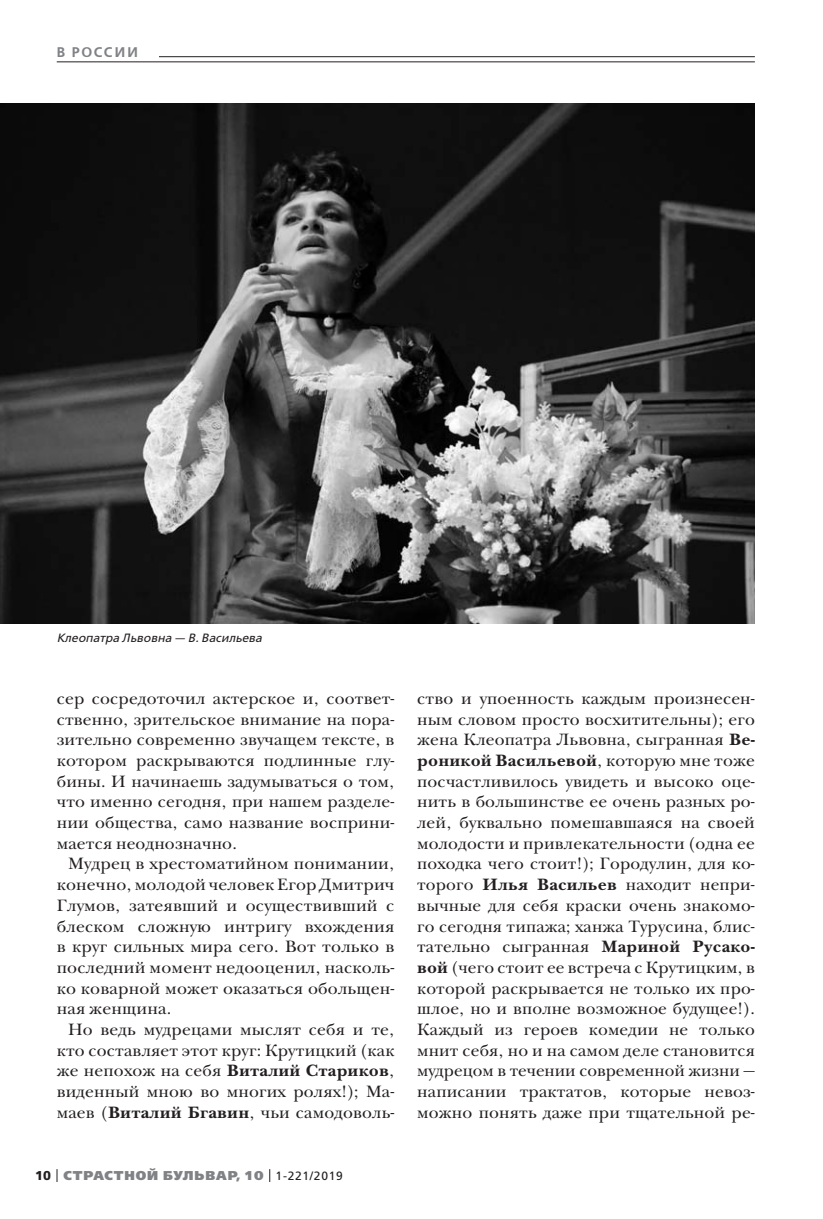
<style>
.page{position:relative;width:823px;height:1219px;background:#fff}
.page>*{position:absolute;margin:0;border:0;box-sizing:border-box;transform-origin:0 0}
.t1{font:17px/20.8px "New Baskerville ITC";letter-spacing:.01em;color:#231f20;text-align:justify}
.t2{font:600 14px "Free Set";letter-spacing:.105em;color:#808285}
.t3{font:800 12.8px "Free Set";letter-spacing:.07em;color:#808285}
.t4{font:italic 12px "Free Set";letter-spacing:.005em;color:#231f20}
.s1{font-weight:700}
.s2{font-weight:700;color:#231f20}
.s3{font-weight:400;font-size:12px;color:#231f20}
</style>
<div class="page">
<svg style="left:57px;top:1169px;width:1px;height:13px"></svg>
<svg style="left:269px;top:1169px;width:1px;height:13px"></svg>
<hr style="left:57px;top:56px;width:697px;height:1px;background:#231f20">
<div style="left:57px;top:41px;width:102px;height:21px;background:#fff"></div>
<hr style="left:57px;top:62px;width:697px;height:1px;background:#231f20">
<img style="left:0;top:103px;width:754px;height:520px">
<p class="t2" style="left:57px;top:45px;width:83px">В РОССИИ</p>
<p class="t4" style="left:57px;top:632px;width:206px">Клеопатра Львовна — В. Васильева</p>
<p class="t1" style="left:57px;top:689px;width:339px">сер сосредоточил актерское и, соответ&shy;ственно, зрительское внимание на пора&shy;зительно современно звучащем тексте, в котором раскрываются подлинные глу&shy;бины. И начинаешь задумываться о том, что именно сегодня, при нашем разделе&shy;нии общества, само название восприни&shy;мается неоднозначно.</p>
<p class="t1" style="left:57px;top:855px;width:339px;text-indent:11px">Мудрец в хрестоматийном понимании, конечно, молодой человек Егор Дмитрич Глумов, затеявший и осуществивший с блеском сложную интригу вхождения в круг сильных мира сего. Вот только в последний момент недооценил, насколь&shy;ко коварной может оказаться обольщен&shy;ная женщина.</p>
<p class="t1" style="left:57px;top:1021px;width:339px;text-indent:11px">Но ведь мудрецами мыслят себя и те, кто составляет этот круг: Крутицкий (как же непохож на себя <span class="s1">Виталий Стариков</span>, виденный мною во многих ролях!); Ма&shy;маев (<span class="s1">Виталий Бгавин</span>, чьи самодоволь-</p>
<p class="t3" style="left:35px;top:1169px;width:309px"><span class="s2">10</span> СТРАСТНОЙ БУЛЬВАР, 10 <span class="s3">1-221/2019</span></p>
<p class="t1" style="left:417px;top:689px;width:339px">ство и упоенность каждым произнесен&shy;ным словом просто восхитительны); его жена Клеопатра Львовна, сыгранная <span class="s1">Ве&shy;роникой Васильевой</span>, которую мне тоже посчастливилось увидеть и высоко оце&shy;нить в большинстве ее очень разных ро&shy;лей, буквально помешавшаяся на своей молодости и привлекательности (одна ее походка чего стоит!); Городулин, для ко&shy;торого <span class="s1">Илья Васильев</span> находит непри&shy;вычные для себя краски очень знакомо&shy;го сегодня типажа; ханжа Турусина, блис&shy;тательно сыгранная <span class="s1">Мариной Русако&shy;вой</span> (чего стоит ее встреча с Крутицким, в которой раскрывается не только их про&shy;шлое, но и вполне возможное будущее!).<br>Каждый из героев комедии не только мнит себя, но и на самом деле становится мудрецом в течении современной жизни — написании трактатов, которые невоз&shy;можно понять даже при тщательной ре-</p>
</div>
